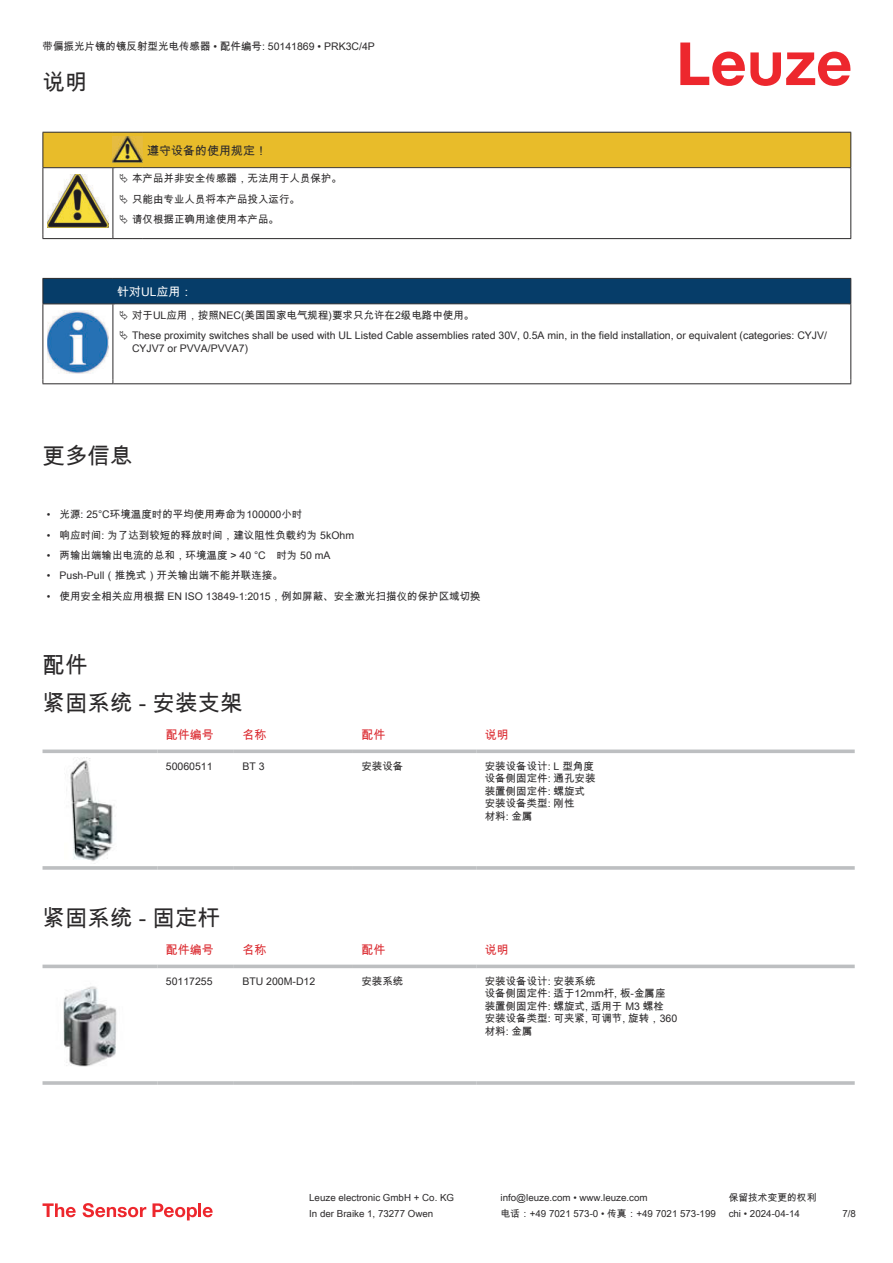
<style>
.page{position:relative;width:893px;height:1263px;background:#fff}
.page>*{position:absolute;margin:0;border:0;box-sizing:border-box;transform-origin:0 0}
.t1{font:22.5px/38.7px "Arial Unicode MS";color:#2b292a}
.t2{font:12px "Arial Unicode MS";color:#db2a30}
.t3{font:12px "Arial Unicode MS";color:#2b292a}
.t4{font:12px "Arial Unicode MS";color:#fff}
.t5{font:10.5px/12.6px "Arial Unicode MS";color:#2b292a}
.t6{font:9.75px "Arial Unicode MS";color:#2b292a}
</style>
<div class="page">
<svg style="left:680px;top:43px;width:170px;height:43px"></svg>
<svg style="left:43px;top:749px;width:114px;height:4px"></svg>
<svg style="left:157px;top:749px;width:77px;height:4px"></svg>
<svg style="left:234px;top:749px;width:119px;height:4px"></svg>
<svg style="left:353px;top:749px;width:123px;height:4px"></svg>
<svg style="left:476px;top:749px;width:379px;height:4px;fill:#bdbfc1"></svg>
<svg style="left:43px;top:866px;width:114px;height:4px"></svg>
<hr style="left:157px;top:866px;width:77px;height:4px;background:#c6c8c9">
<svg style="left:234px;top:866px;width:119px;height:4px"></svg>
<svg style="left:353px;top:866px;width:123px;height:4px"></svg>
<hr style="left:476px;top:866px;width:379px;height:4px;background:#c6c8c9">
<img style="left:66px;top:757px;width:49px;height:104px">
<svg style="left:43px;top:968px;width:811px;height:1px"></svg>
<svg style="left:43px;top:964px;width:114px;height:4px"></svg>
<svg style="left:157px;top:964px;width:77px;height:4px"></svg>
<svg style="left:234px;top:964px;width:119px;height:4px"></svg>
<svg style="left:353px;top:964px;width:123px;height:4px"></svg>
<svg style="left:476px;top:964px;width:379px;height:4px;fill:#bdbfc1"></svg>
<hr style="left:43px;top:1081px;width:114px;height:4px;background:#c3c5c7">
<svg style="left:157px;top:1081px;width:77px;height:4px"></svg>
<hr style="left:234px;top:1081px;width:119px;height:4px;background:#c4c6c7">
<hr style="left:353px;top:1081px;width:123px;height:4px;background:#c3c5c7">
<svg style="left:476px;top:1081px;width:379px;height:4px;fill:#cacbcd"></svg>
<img style="left:63px;top:986px;width:54px;height:81px">
<svg style="left:43px;top:1203px;width:33px;height:14px"></svg>
<svg style="left:83px;top:1203px;width:63px;height:14px"></svg>
<svg style="left:153px;top:1203px;width:44px;height:17px"></svg>
<hr style="left:198px;top:1203px;width:3px;height:14px;background:#ed272d">
<svg style="left:203px;top:1207px;width:10px;height:10px"></svg>
<hr style="left:43px;top:238px;width:70px;height:1px;background:#2b292a">
<hr style="left:113px;top:238px;width:30px;height:1px;background:#2b292a">
<hr style="left:143px;top:238px;width:708px;height:1px;background:#2b292a">
<hr style="left:43px;top:304px;width:1px;height:75px;background:#2b292a">
<hr style="left:113px;top:304px;width:1px;height:75px;background:#2b292a">
<hr style="left:850px;top:304px;width:1px;height:75px;background:#2b292a">
<hr style="left:43px;top:383px;width:70px;height:1px;background:#2b292a">
<hr style="left:113px;top:383px;width:738px;height:1px;background:#2b292a">
<img style="left:47px;top:358px;width:58px;height:15px">
<svg style="left:43px;top:132px;width:808px;height:106px"></svg>
<svg style="left:43px;top:278px;width:808px;height:80px"></svg>
<p class="t5" style="left:43px;top:40px;width:334px">带偏振光片镜的镜反射型光电传感器 • 配件编号: 50141869 • PRK3C/4P</p>
<h1 class="t1" style="left:43px;top:62px;width:46px">说明</h1>
<p class="t3" style="left:147px;top:142px;width:121px">遵守设备的使用规定！</p>
<p class="t5" style="left:132px;top:168px;width:211px;line-height:20.2px">本产品并非安全传感器，无法用于人员保护。只能由专业人员将本产品投入运行。<br>请仅根据正确用途使用本产品。</p>
<p class="t4" style="left:117px;top:283px;width:77px">针对UL应用：</p>
<p class="t5" style="left:132px;top:305px;width:697px;line-height:20.2px">对于UL应用，按照NEC(美国国家电气规程)要求只允许在2级电路中使用。<br>These proximity switches shall be used with UL Listed Cable assemblies rated 30V, 0.5A min, in the field installation, or equivalent (categories: CYJV/</p>
<p class="t5" style="left:132px;top:341px;width:118px">CYJV7 or PVVA/PVVA7)</p>
<h1 class="t1" style="left:43px;top:436px;width:91px">更多信息</h1>
<p class="t5" style="left:47px;top:508px;width:257px">• 光源: 25°C环境温度时的平均使用寿命为100000小时</p>
<p class="t5" style="left:47px;top:528px;width:309px">• 响应时间: 为了达到较短的释放时间，建议阻性负载约为 5kOhm</p>
<p class="t5" style="left:47px;top:549px;width:285px">• 两输出端输出电流的总和，环境温度 &gt; 40 °C　时为 50 mA</p>
<p class="t5" style="left:47px;top:569px;width:238px">• Push-Pull（推挽式）开关输出端不能并联连接。</p>
<p class="t5" style="left:47px;top:589px;width:435px">• 使用安全相关应用根据 EN ISO 13849-1:2015，例如屏蔽、安全激光扫描仪的保护区域切换</p>
<h1 class="t1" style="left:43px;top:645px;width:202px">配件<br>紧固系统 - 安装支架</h1>
<p class="t2" style="left:166px;top:726px;width:49px">配件编号</p>
<p class="t2" style="left:242px;top:726px;width:25px">名称</p>
<p class="t2" style="left:361px;top:726px;width:25px">配件</p>
<p class="t2" style="left:485px;top:726px;width:25px">说明</p>
<p class="t5" style="left:166px;top:759px;width:48px">50060511</p>
<p class="t5" style="left:242px;top:759px;width:24px">BT 3</p>
<p class="t5" style="left:361px;top:759px;width:43px">安装设备</p>
<p class="t5" style="left:485px;top:759px;width:112px">安装设备设计: L 型角度设备侧固定件: 通孔安装装置侧固定件: 螺旋式安装设备类型: 刚性<br>材料: 金属</p>
<h1 class="t1" style="left:43px;top:898px;width:179px">紧固系统 - 固定杆</h1>
<p class="t2" style="left:166px;top:941px;width:49px">配件编号</p>
<p class="t2" style="left:242px;top:941px;width:25px">名称</p>
<p class="t2" style="left:361px;top:941px;width:25px">配件</p>
<p class="t2" style="left:485px;top:941px;width:25px">说明</p>
<p class="t5" style="left:166px;top:974px;width:48px">50117255</p>
<p class="t5" style="left:242px;top:974px;width:74px">BTU 200M-D12</p>
<p class="t5" style="left:361px;top:974px;width:43px">安装系统</p>
<p class="t5" style="left:485px;top:974px;width:194px">安装设备设计: 安装系统<br>设备侧固定件: 适于12mm杆, 板-金属座装置侧固定件: 螺旋式, 适用于 M3 螺栓<br>安装设备类型: 可夹紧, 可调节, 旋转，360材料: 金属</p>
<p class="t6" style="left:309px;top:1191px;width:146px">Leuze electronic GmbH + Co. KG</p>
<p class="t6" style="left:501px;top:1191px;width:149px">info@leuze.com • www.leuze.com</p>
<p class="t6" style="left:729px;top:1191px;width:89px">保留技术变更的权利</p>
<p class="t6" style="left:309px;top:1206px;width:126px">In der Braike 1, 73277 Owen</p>
<p class="t6" style="left:501px;top:1206px;width:217px">电话：+49 7021 573-0 • 传真：+49 7021 573-199</p>
<p class="t6" style="left:729px;top:1206px;width:73px">chi • 2024-04-14</p>
<p class="t6" style="left:842px;top:1206px;width:15px">7/8</p>
</div>
